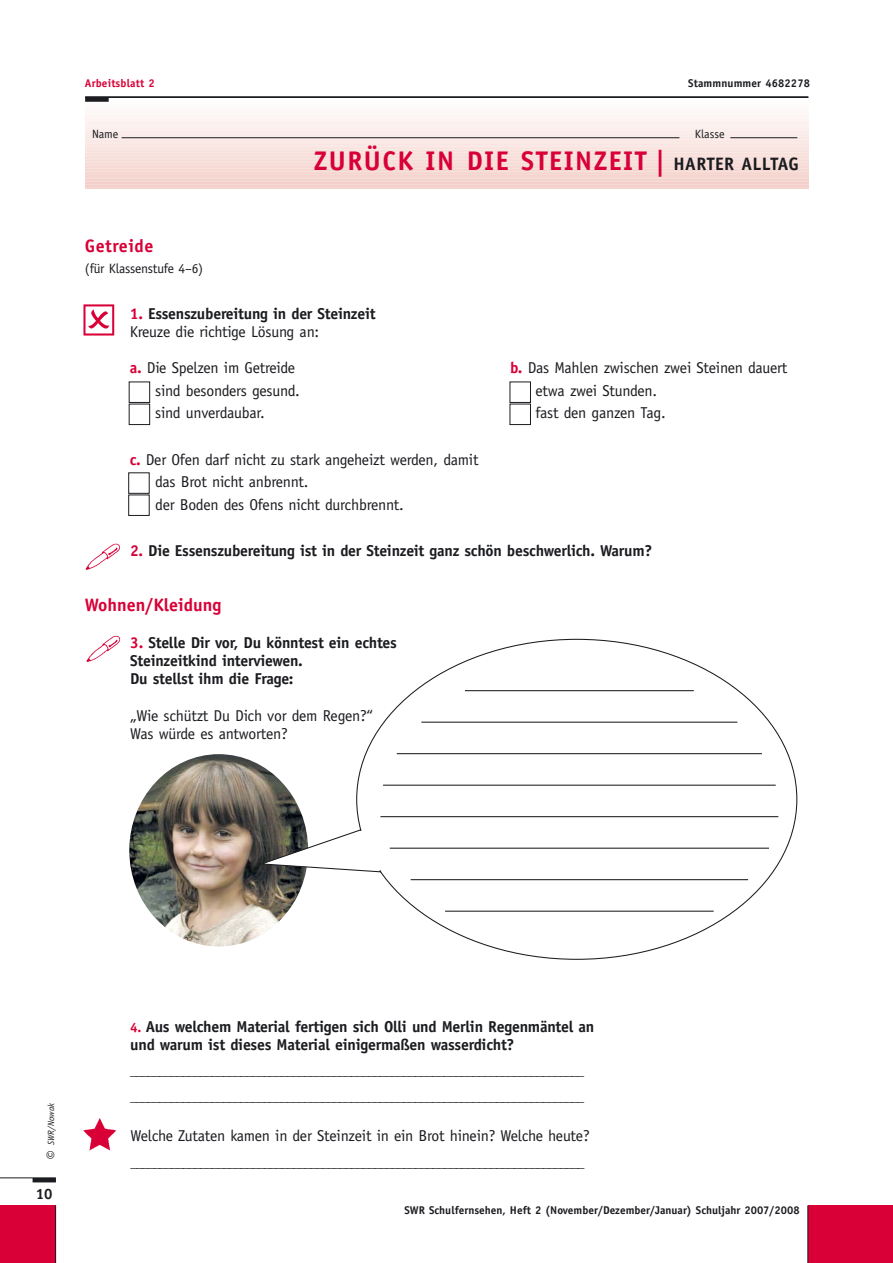
<style>
.page{position:relative;width:893px;height:1263px;background:#fff}
.page>*{position:absolute;margin:0;border:0;box-sizing:border-box;transform-origin:0 0}
.t1{font:700 27px "Officina Sans";letter-spacing:.055em;color:#d80037}
.t2{font:700 18px "Officina Sans";color:#d80037}
.t3{font:700 18px "Officina Sans";letter-spacing:.03em;color:#d80037}
.t4{font:15.75px/22.5px "Officina Sans";letter-spacing:-.015em;color:#1b1c20}
.t5{font:700 15.75px/18.3px "Officina Sans";letter-spacing:-.015em;color:#1b1c20}
.t6{font:700 15px "Officina Sans";color:#1b1c20}
.t7{font:13.5px/25.5px "Officina Sans";letter-spacing:-.015em;color:#1b1c20}
.t8{font:12px "Officina Sans";color:#1b1c20}
.t9{font:700 11.25px "Officina Sans";color:#1b1c20}
.t10{font:700 11.25px "Officina Sans";letter-spacing:.01em;color:#d80037}
.t11{font:italic 9px "Officina Sans";letter-spacing:-.005em;color:#1b1c20}
.s1{font-size:18px;color:#1b1c20}
.s2{color:#d80037}
.s3{font-weight:400}
.s4{font-weight:700;color:#d80037}
.s5{font-size:16.5px}
.s6{font-size:13.5px;color:#d80037}
</style>
<div class="page">
<div style="left:808px;top:1205px;width:84px;height:58px;background:#d80037"></div>
<hr style="left:807px;top:1205px;width:1px;height:58px;background:#1b1c20">
<div style="left:0;top:1205px;width:56px;height:58px;background:#d80037"></div>
<hr style="left:33px;top:1178px;width:23px;height:4px;background:#1b1c20">
<hr style="left:0;top:1178px;width:56px;height:1px;background:#1b1c20">
<hr style="left:55px;top:1205px;width:1px;height:58px;background:#1b1c20">
<hr style="left:85px;top:185px;width:723px;height:4px;background:#f5d4cf">
<hr style="left:85px;top:183px;width:723px;height:4px;background:#f4cec8">
<hr style="left:85px;top:179px;width:723px;height:4px;background:#f4d1cb">
<div style="left:85px;top:174px;width:723px;height:5px;background:#f5d4ce"></div>
<hr style="left:85px;top:170px;width:723px;height:4px;background:#f6d6d1">
<hr style="left:85px;top:169px;width:723px;height:4px;background:#f6dcd7">
<hr style="left:85px;top:167px;width:723px;height:4px;background:#f6d8d2">
<hr style="left:85px;top:163px;width:723px;height:4px;background:#f6dad5">
<div style="left:85px;top:158px;width:723px;height:5px;background:#f7ddd8"></div>
<hr style="left:85px;top:154px;width:723px;height:4px;background:#f8dfda">
<hr style="left:85px;top:150px;width:723px;height:4px;background:#f8e2de">
<div style="left:85px;top:145px;width:723px;height:5px;background:#f9e4e0"></div>
<hr style="left:85px;top:141px;width:723px;height:4px;background:#fae7e3">
<hr style="left:85px;top:137px;width:723px;height:4px;background:#fae9e6">
<svg style="left:121px;top:138px;width:677px;height:1px"></svg>
<hr style="left:85px;top:134px;width:723px;height:4px;background:#faeae7">
<div style="left:85px;top:129px;width:723px;height:5px;background:#fbedea"></div>
<hr style="left:85px;top:125px;width:723px;height:4px;background:#fcefed">
<hr style="left:85px;top:121px;width:723px;height:4px;background:#fcf1ef">
<hr style="left:85px;top:118px;width:723px;height:4px;background:#fcf3f2">
<div style="left:85px;top:113px;width:723px;height:5px;background:#fdf5f4"></div>
<hr style="left:85px;top:109px;width:723px;height:4px;background:#fdf8f7">
<hr style="left:85px;top:105px;width:723px;height:4px;background:#fefafa">
<hr style="left:730px;top:137px;width:67px;height:1px;background:#1b1c20">
<hr style="left:122px;top:137px;width:557px;height:1px;background:#1b1c20">
<div style="left:85px;top:97px;width:24px;height:5px;background:#1b1c20"></div>
<hr style="left:85px;top:97px;width:723px;height:1px;background:#1b1c20">
<img style="left:83px;top:304px;width:32px;height:32px">
<div style="left:509px;top:382px;width:22px;height:21px;border:1px solid #1b1c20"></div>
<div style="left:509px;top:404px;width:22px;height:21px;border:1px solid #1b1c20"></div>
<div style="left:129px;top:382px;width:21px;height:21px;border:1px solid #1b1c20"></div>
<div style="left:129px;top:404px;width:21px;height:21px;border:1px solid #1b1c20"></div>
<div style="left:128px;top:472px;width:22px;height:22px;border:1px solid #1b1c20"></div>
<div style="left:128px;top:495px;width:22px;height:21px;border:1px solid #1b1c20"></div>
<img style="left:85px;top:543px;width:35px;height:27px">
<img style="left:86px;top:635px;width:35px;height:27px">
<img style="left:129px;top:754px;width:179px;height:193px;border-radius:50%">
<svg style="left:356px;top:639px;width:441px;height:321px"></svg>
<svg style="left:259px;top:829px;width:125px;height:43px"></svg>
<hr style="left:465px;top:690px;width:228px;height:1px;background:#1b1c20">
<hr style="left:421px;top:722px;width:316px;height:1px;background:#1b1c20">
<hr style="left:397px;top:753px;width:365px;height:1px;background:#1b1c20">
<hr style="left:383px;top:785px;width:392px;height:1px;background:#1b1c20">
<hr style="left:380px;top:816px;width:398px;height:1px;background:#1b1c20">
<hr style="left:390px;top:848px;width:379px;height:1px;background:#1b1c20">
<hr style="left:410px;top:879px;width:338px;height:1px;background:#1b1c20">
<hr style="left:445px;top:911px;width:268px;height:1px;background:#1b1c20">
<img style="left:83px;top:1118px;width:34px;height:33px">
<p class="t10" style="left:85px;top:79px;width:71px">Arbeitsblatt 2</p>
<p class="t9" style="left:688px;top:79px;width:123px">Stammnummer 4682278</p>
<p class="t8" style="left:92px;top:129px;width:28px">Name</p>
<p class="t8" style="left:694px;top:129px;width:31px">Klasse</p>
<h1 class="t1" style="left:314px;top:151px;width:486px">ZURÜCK IN DIE STEINZEIT | <span class="s1">HARTER ALLTAG</span></h1>
<p class="t3" style="left:85px;top:239px;width:70px">Getreide</p>
<p class="t7" style="left:85px;top:257px;width:120px">(für Klassenstufe 4–6)</p>
<p class="t5" style="left:130px;top:305px;width:247px"><span class="s2">1.</span> Essenszubereitung in der Steinzeit<br><span class="s3">Kreuze die richtige Lösung an:</span></p>
<p class="t4" style="left:130px;top:358px;width:167px"><span class="s4">a.</span> Die Spelzen im Getreide</p>
<p class="t4" style="left:510px;top:358px;width:279px"><span class="s4">b.</span> Das Mahlen zwischen zwei Steinen dauert</p>
<p class="t4" style="left:155px;top:381px;width:146px">sind besonders gesund.</p>
<p class="t4" style="left:535px;top:381px;width:123px">etwa zwei Stunden.</p>
<p class="t4" style="left:155px;top:403px;width:111px">sind unverdaubar.</p>
<p class="t4" style="left:535px;top:403px;width:132px">fast den ganzen Tag.</p>
<p class="t4" style="left:155px;top:450px;width:325px;text-indent:-25px"><span class="s4">c.</span> Der Ofen darf nicht zu stark angeheizt werden, damit das Brot nicht anbrennt.<br>der Boden des Ofens nicht durchbrennt.</p>
<p class="t5" style="left:130px;top:543px;width:523px"><span class="s2">2.</span> Die Essenszubereitung ist in der Steinzeit ganz schön beschwerlich. Warum?</p>
<p class="t2" style="left:85px;top:598px;width:138px">Wohnen/Kleidung</p>
<p class="t5" style="left:130px;top:635px;width:268px"><span class="s2">3.</span> Stelle Dir vor, Du könntest ein echtes<br>Steinzeitkind interviewen.<br>Du stellst ihm die Frage:</p>
<p class="t4" style="left:130px;top:708px;width:244px;line-height:18.3px">„Wie schützt Du Dich vor dem Regen?“<br>Was würde es antworten?</p>
<p class="t11" style="left:48px;top:1160px;width:58px;rotate:-90deg"><span class="s5">©</span> SWR/Nowak</p>
<p class="t6" style="left:36px;top:1188px;width:18px">10</p>
<p class="t5" style="left:130px;top:1019px;width:465px"><span class="s6">4.</span> Aus welchem Material fertigen sich Olli und Merlin Regenmäntel an und warum ist dieses Material einigermaßen wasserdicht?</p>
<p class="t7" style="left:130px;top:1059px;width:455px">______________________________________________________________________________ ______________________________________________________________________________</p>
<p class="t4" style="left:131px;top:1126px;width:460px">Welche Zutaten kamen in der Steinzeit in ein Brot hinein? Welche heute?</p>
<p class="t7" style="left:131px;top:1151px;width:455px">______________________________________________________________________________</p>
<p class="t9" style="left:404px;top:1205px;width:396px">SWR Schulfernsehen, Heft 2 (November/Dezember/Januar) Schuljahr 2007/2008</p>
</div>
